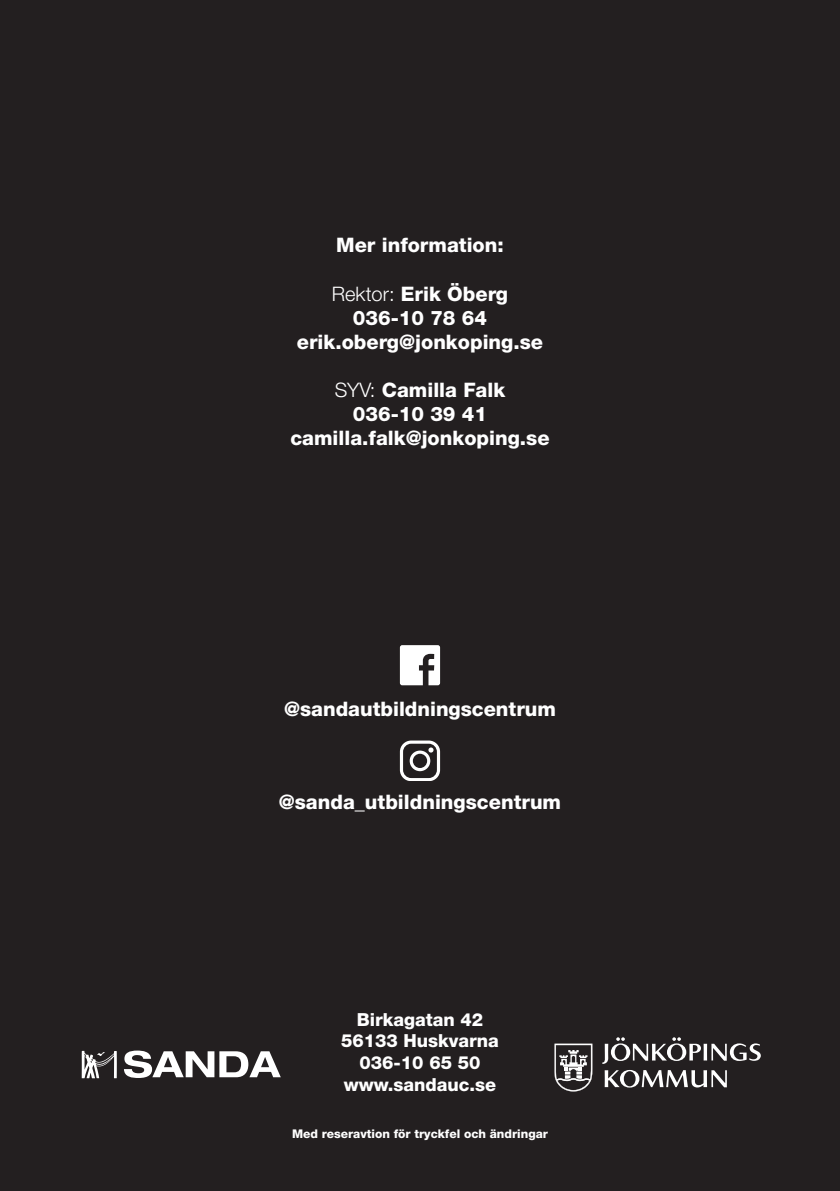
<style>
.page{position:relative;width:840px;height:1191px;background:#fff}
.page>*{position:absolute;margin:0;border:0;box-sizing:border-box;transform-origin:0 0}
.t1{font:800 20px "Helvetica Neue LT Std";color:#fff}
.t2{font:800 18px "Helvetica Neue LT Std";color:#fff}
.t3{font:800 12px "Helvetica Neue LT Std";color:#fff}
.s1{font-weight:300}
</style>
<div class="page">
<div style="left:0;top:0;width:839px;height:1191px;background:#231f20"></div>
<svg style="left:399px;top:645px;width:41px;height:40px;background:#d7d7d7"></svg>
<svg style="left:399px;top:740px;width:41px;height:40px"></svg>
<svg style="left:602px;top:1037px;width:158px;height:27px"></svg>
<svg style="left:604px;top:1070px;width:122px;height:17px"></svg>
<svg style="left:554px;top:1043px;width:38px;height:48px"></svg>
<svg style="left:82px;top:1050px;width:35px;height:28px"></svg>
<svg style="left:124px;top:1050px;width:156px;height:28px"></svg>
<p class="t1" style="left:336px;top:233px;width:169px">Mer information:</p>
<p class="t1" style="left:332px;top:281px;width:177px"><span class="s1">Rektor:</span> Erik Öberg</p>
<p class="t1" style="left:352px;top:305px;width:136px">036-10 78 64</p>
<p class="t1" style="left:296px;top:329px;width:248px">erik.oberg@jonkoping.se</p>
<p class="t1" style="left:334px;top:377px;width:172px"><span class="s1">SYV:</span> Camilla Falk</p>
<p class="t1" style="left:352px;top:401px;width:136px">036-10 39 41</p>
<p class="t1" style="left:290px;top:425px;width:261px">camilla.falk@jonkoping.se</p>
<p class="t1" style="left:284px;top:697px;width:273px">@sandautbildningscentrum</p>
<p class="t1" style="left:279px;top:790px;width:284px">@sanda_utbildningscentrum</p>
<p class="t2" style="left:356px;top:1008px;width:128px">Birkagatan 42</p>
<p class="t2" style="left:341px;top:1030px;width:159px">56133 Huskvarna</p>
<p class="t2" style="left:359px;top:1051px;width:122px">036-10 65 50</p>
<p class="t2" style="left:343px;top:1073px;width:154px">www.sandauc.se</p>
<p class="t3" style="left:292px;top:1126px;width:257px">Med reseravtion för tryckfel och ändringar</p>
</div>
